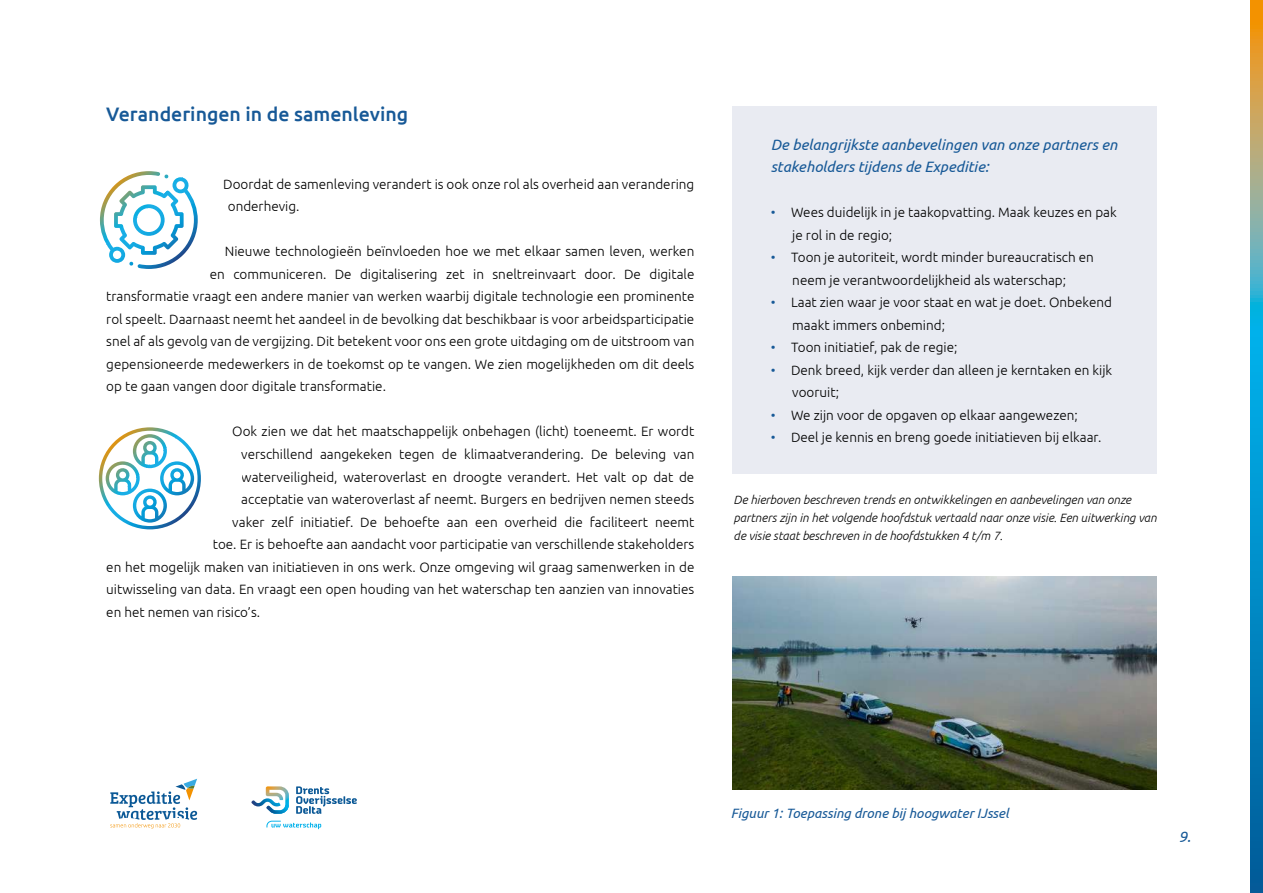
<style>
.page{position:relative;width:1263px;height:893px;background:#fff}
.page>*{position:absolute;margin:0;border:0;box-sizing:border-box;transform-origin:0 0}
.t1{font:500 19.5px "Ubuntu";color:#175997}
.t2{font:italic 15px/22.5px "Ubuntu";color:#175997}
.t3{font:300 13.5px/22.5px "Ubuntu";color:#000}
.t4{font:italic 13.5px "Ubuntu";color:#175997}
.t5{font:italic 300 12px/18px "Ubuntu";color:#000}
.s1{color:#175997}
</style>
<div class="page">
<div style="left:732px;top:106px;width:425px;height:368px;background:#e9ebf2"></div>
<svg style="left:296px;top:786px;width:61px;height:28px"></svg>
<svg style="left:251px;top:786px;width:38px;height:28px"></svg>
<svg style="left:266px;top:821px;width:55px;height:8px"></svg>
<svg style="left:110px;top:779px;width:87px;height:49px"></svg>
<svg style="left:1250px;top:0;width:13px;height:893px;background:#3a93a9"></svg>
<svg style="left:100px;top:171px;width:98px;height:98px"></svg>
<img style="left:732px;top:577px;width:425px;height:213px">
<svg style="left:99px;top:427px;width:102px;height:102px"></svg>
<h1 class="t1" style="left:106px;top:102px;width:304px">Veranderingen in de samenleving</h1>
<p class="t3" style="left:228px;top:173px;width:468px;text-indent:-4px">Doordat de samenleving verandert is ook onze rol als overheid aan verandering onderhevig.</p>
<p class="t3" style="left:225px;top:240px;width:471px">Nieuwe technologieën beïnvloeden hoe we met elkaar samen leven, werken</p>
<p class="t3" style="left:210px;top:263px;width:486px">en communiceren. De digitalisering zet in sneltreinvaart door. De digitale</p>
<p class="t3" style="left:106px;top:285px;width:590px">transformatie vraagt een andere manier van werken waarbij digitale technologie een prominente</p>
<p class="t3" style="left:106px;top:308px;width:589px">rol speelt. Daarnaast neemt het aandeel in de bevolking dat beschikbaar is voor arbeidsparticipatie</p>
<p class="t3" style="left:106px;top:330px;width:590px">snel af als gevolg van de vergijzing. Dit betekent voor ons een grote uitdaging om de uitstroom van</p>
<p class="t3" style="left:106px;top:353px;width:589px">gepensioneerde medewerkers in de toekomst op te vangen. We zien mogelijkheden om dit deels</p>
<p class="t3" style="left:106px;top:375px;width:281px">op te gaan vangen door digitale transformatie.</p>
<p class="t3" style="left:232px;top:420px;width:464px">Ook zien we dat het maatschappelijk onbehagen (licht) toeneemt. Er wordt</p>
<p class="t3" style="left:241px;top:443px;width:455px">verschillend aangekeken tegen de klimaatverandering. De beleving van</p>
<p class="t3" style="left:241px;top:465px;width:455px">waterveiligheid, wateroverlast en droogte verandert. Het valt op dat de</p>
<p class="t3" style="left:241px;top:488px;width:455px">acceptatie van wateroverlast af neemt. Burgers en bedrijven nemen steeds</p>
<p class="t3" style="left:232px;top:510px;width:463px">vaker zelf initiatief. De behoefte aan een overheid die faciliteert neemt</p>
<p class="t3" style="left:213px;top:533px;width:483px">toe. Er is behoefte aan aandacht voor participatie van verschillende stakeholders</p>
<p class="t3" style="left:106px;top:555px;width:590px">en het mogelijk maken van initiatieven in ons werk. Onze omgeving wil graag samenwerken in de</p>
<p class="t3" style="left:106px;top:578px;width:589px">uitwisseling van data. En vraagt een open houding van het waterschap ten aanzien van innovaties</p>
<p class="t3" style="left:106px;top:600px;width:155px">en het nemen van risico’s.</p>
<p class="t2" style="left:771px;top:133px;width:348px">De belangrijkste aanbevelingen van onze partners en stakeholders tijdens de Expeditie:</p>
<p class="t3" style="left:792px;top:201px;width:326px;text-indent:-22px"><span class="s1">•</span> Wees duidelijk in je taakopvatting. Maak keuzes en pak je rol in de regio;</p>
<p class="t3" style="left:771px;top:246px;width:325px;text-align:center"><span class="s1">•</span> Toon je autoriteit, wordt minder bureaucratisch en neem je verantwoordelijkheid als waterschap;</p>
<p class="t3" style="left:792px;top:291px;width:321px;text-indent:-22px"><span class="s1">•</span> Laat zien waar je voor staat en wat je doet. Onbekend maakt immers onbemind;</p>
<p class="t3" style="left:771px;top:336px;width:188px"><span class="s1">•</span> Toon initiatief, pak de regie;</p>
<p class="t3" style="left:792px;top:358px;width:321px;text-indent:-22px"><span class="s1">•</span> Denk breed, kijk verder dan alleen je kerntaken en kijk vooruit;</p>
<p class="t3" style="left:771px;top:403px;width:308px"><span class="s1">•</span> We zijn voor de opgaven op elkaar aangewezen;</p>
<p class="t3" style="left:771px;top:426px;width:332px"><span class="s1">•</span> Deel je kennis en breng goede initiatieven bij elkaar.</p>
<p class="t5" style="left:733px;top:490px;width:425px">De hierboven beschreven trends en ontwikkelingen en aanbevelingen van onze partners zijn in het volgende hoofdstuk vertaald naar onze visie. Een uitwerking van de visie staat beschreven in de hoofdstukken 4 t/m 7.</p>
<p class="t4" style="left:731px;top:805px;width:280px">Figuur 1: Toepassing drone bij hoogwater IJssel</p>
<p class="t2" style="left:1179px;top:825px;width:14px">9.</p>
</div>
